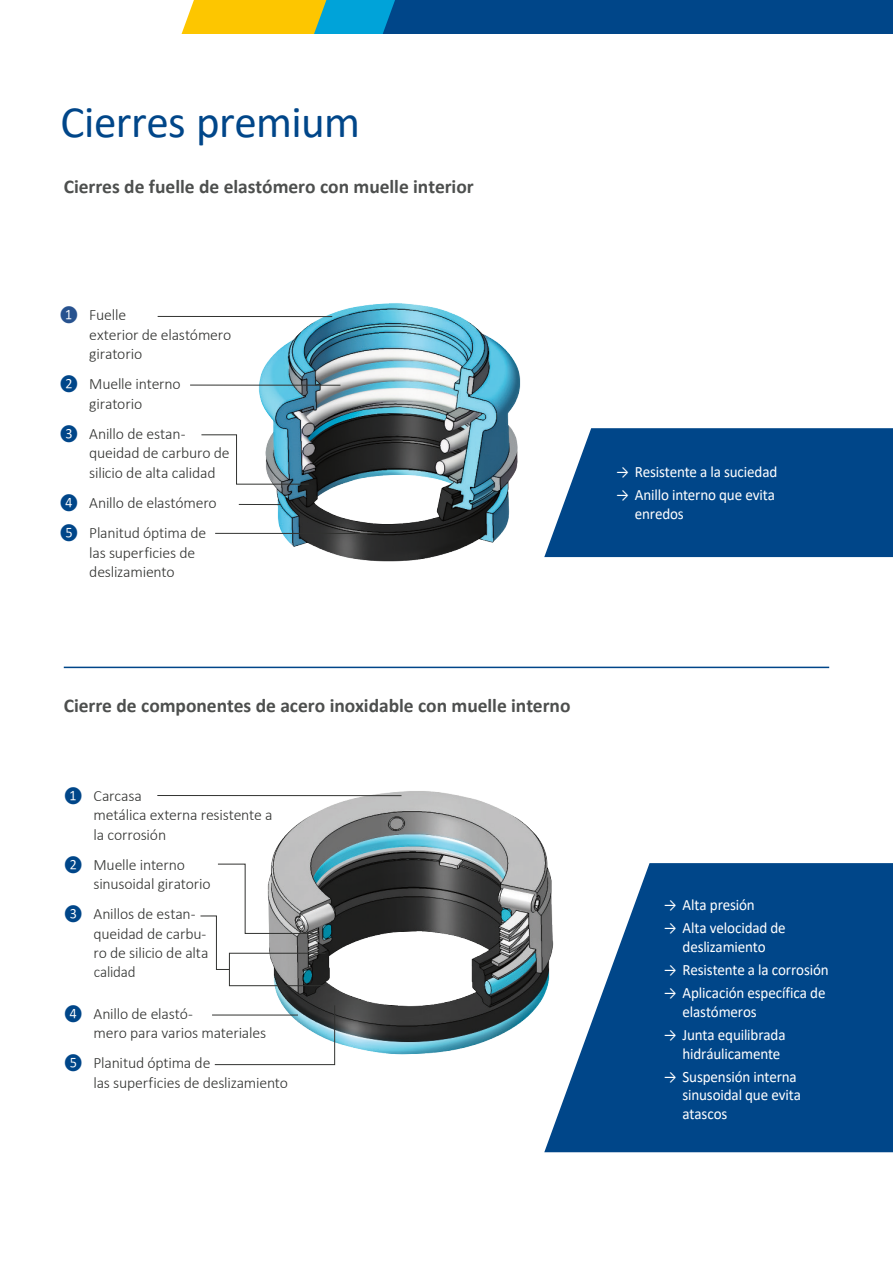
<style>
.page{position:relative;width:893px;height:1263px;background:#fff}
.page>*{position:absolute;margin:0;border:0;box-sizing:border-box;transform-origin:0 0}
.Hidrostal_Hauptitel_innen{font:45px "Calibri";letter-spacing:-.01em;color:#004689}
.Histrostal_Lead{font:700 19.5px "Calibri";letter-spacing:-.005em;color:#4d4f4e}
.Hidrostal_Aufzählung_mit_Einzug{font:300 15.75px/19.5px "Calibri";letter-spacing:-.01em;color:#313230}
.Hidrostal_Aufzaehlung_Pfeil{font:15.75px/18.8px "Calibri";letter-spacing:-.01em;color:#fff;scale:.96 1}
.Hidrostal_Aufzählung_mit_Einzug-2{font:300 15.75px "Calibri";letter-spacing:-.01em;color:#313331;scale:.96 1}
.s1{font-weight:400;font-size:15px;color:#27528f}
.s2{font-weight:400;font-size:15px;color:#004689}
.s3{font-size:15px}
</style>
<div class="page">
<img style="left:232px;top:303px;width:334px;height:259px">
<img style="left:252px;top:791px;width:296px;height:271px">
<svg style="left:544px;top:863px;width:349px;height:289px;background:#256099"></svg>
<svg style="left:544px;top:428px;width:349px;height:129px;background:#115291"></svg>
<hr style="left:64px;top:667px;width:765px;height:1px;background:#004689">
<hr style="left:158px;top:316px;width:174px;height:1px;background:#313230">
<hr style="left:190px;top:385px;width:150px;height:1px;background:#313230">
<svg style="left:201px;top:434px;width:108px;height:51px"></svg>
<hr style="left:215px;top:533px;width:169px;height:1px;background:#313230">
<hr style="left:239px;top:504px;width:41px;height:1px;background:#313230">
<hr style="left:157px;top:795px;width:244px;height:1px;background:#313230">
<hr style="left:212px;top:1015px;width:86px;height:1px;background:#313230">
<svg style="left:200px;top:864px;width:126px;height:122px"></svg>
<svg style="left:214px;top:1005px;width:121px;height:60px"></svg>
<svg style="left:182px;top:0;width:711px;height:34px;background:#316878"></svg>
<p class="Hidrostal_Hauptitel_innen" style="left:61px;top:91px;width:301px">Cierres premium</p>
<p class="Histrostal_Lead" style="left:64px;top:173px;width:411px">Cierres de fuelle de elastómero con muelle interior</p>
<p class="Hidrostal_Aufzählung_mit_Einzug" style="left:89px;top:305px;width:144px;text-indent:-30px"><span class="s1">❶</span> Fuelle<br>exterior de elastómero giratorio</p>
<p class="Hidrostal_Aufzählung_mit_Einzug" style="left:60px;top:374px;width:123px;text-align:center"><span class="s2">❷</span> Muelle interno giratorio</p>
<p class="Hidrostal_Aufzählung_mit_Einzug" style="left:89px;top:424px;width:142px;text-indent:-30px"><span class="s2">❸</span> Anillo de estan&shy;queidad de carburo de silicio de alta calidad</p>
<p class="Hidrostal_Aufzählung_mit_Einzug" style="left:60px;top:493px;width:159px"><span class="s2">❹</span> Anillo de elastómero</p>
<p class="Hidrostal_Aufzählung_mit_Einzug" style="left:89px;top:523px;width:118px;text-indent:-30px"><span class="s2">❺</span> Planitud óptima de las superficies de deslizamiento</p>
<p class="Hidrostal_Aufzaehlung_Pfeil" style="left:616px;top:462px;width:169px"><span class="s3">→</span> Resistente a la suciedad</p>
<p class="Hidrostal_Aufzaehlung_Pfeil" style="left:635px;top:485px;width:147px;text-indent:-19px"><span class="s3">→</span> Anillo interno que evita enredos</p>
<p class="Histrostal_Lead" style="left:64px;top:692px;width:508px">Cierre de componentes de acero inoxidable con muelle interno</p>
<p class="Hidrostal_Aufzählung_mit_Einzug" style="left:94px;top:785px;width:180px;text-indent:-30px"><span class="s2">❶</span> Carcasa<br>metálica externa resistente a la corrosión</p>
<p class="Hidrostal_Aufzählung_mit_Einzug" style="left:94px;top:855px;width:119px;text-indent:-30px"><span class="s2">❷</span> Muelle interno sinusoidal giratorio</p>
<p class="Hidrostal_Aufzählung_mit_Einzug" style="left:94px;top:904px;width:116px;text-indent:-30px"><span class="s2">❸</span> Anillos de estan&shy;queidad de carbu&shy;ro de silicio de alta</p>
<p class="Hidrostal_Aufzählung_mit_Einzug-2" style="left:94px;top:962px;width:45px">calidad</p>
<p class="Hidrostal_Aufzählung_mit_Einzug" style="left:94px;top:1003px;width:174px;text-indent:-30px"><span class="s2">❹</span> Anillo de elastó-<br>mero para varios materiales</p>
<p class="Hidrostal_Aufzählung_mit_Einzug" style="left:94px;top:1053px;width:196px;text-indent:-30px"><span class="s2">❺</span> Planitud óptima de<br>las superficies de deslizamiento</p>
<p class="Hidrostal_Aufzaehlung_Pfeil" style="left:664px;top:895px;width:96px"><span class="s3">→</span> Alta presión</p>
<p class="Hidrostal_Aufzaehlung_Pfeil" style="left:664px;top:918px;width:128px;text-align:center"><span class="s3">→</span> Alta velocidad de deslizamiento</p>
<p class="Hidrostal_Aufzaehlung_Pfeil" style="left:664px;top:960px;width:173px"><span class="s3">→</span> Resistente a la corrosión</p>
<p class="Hidrostal_Aufzaehlung_Pfeil" style="left:682px;top:983px;width:150px;text-indent:-19px"><span class="s3">→</span> Aplicación específica de elastómeros</p>
<p class="Hidrostal_Aufzaehlung_Pfeil" style="left:682px;top:1025px;width:109px;text-indent:-19px"><span class="s3">→</span> Junta equilibrada hidráulicamente</p>
<p class="Hidrostal_Aufzaehlung_Pfeil" style="left:682px;top:1066px;width:125px;text-indent:-19px"><span class="s3">→</span> Suspensión interna sinusoidal que evita atascos</p>
</div>
